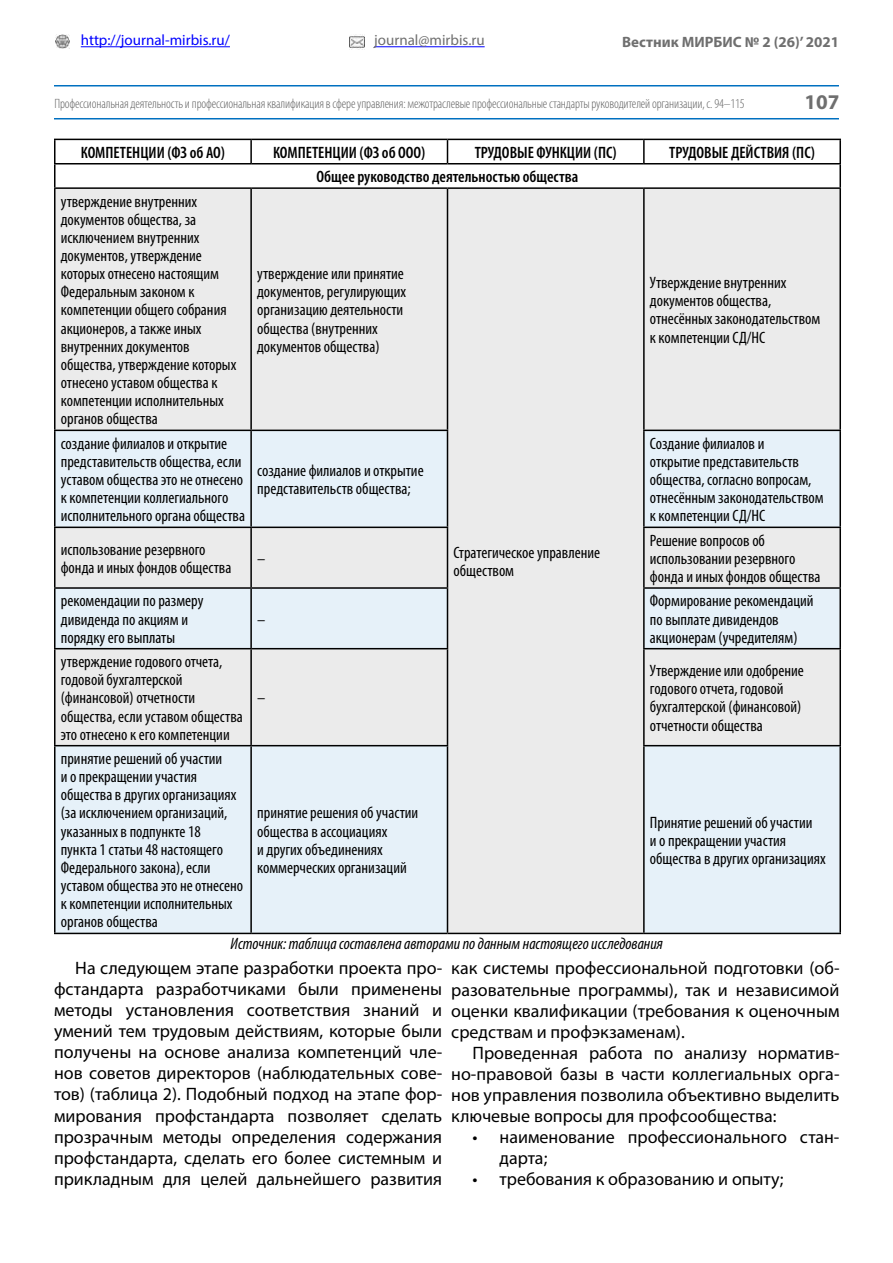
<style>
.page{position:relative;width:893px;height:1263px;background:#fff}
.page>*{position:absolute;margin:0;border:0;box-sizing:border-box;transform-origin:0 0}
.t1{font:700 21px "Myriad Pro";color:#6f6f6f}
.t2{font:18px/21px "Myriad Pro";color:#000;text-align:justify}
.t3{font:condensed 16.5px/18.1px "Myriad Pro";color:#000}
.t4{font:600 condensed 16.5px "Myriad Pro";color:#000}
.t5{font:italic condensed 16.5px "Myriad Pro";color:#000}
.t6{font:15px "Myriad Pro";color:#00f}
.t7{font:700 15px "Myriad Pro";color:#6f6f6f}
.t8{font:15px "Myriad Pro";color:#6f6f6f}
.t9{font:300 condensed 13.5px "Myriad Pro";letter-spacing:-.01em;color:#636363}
</style>
<div class="page">
<hr style="left:54px;top:118px;width:785px;height:1px;background:#0070c0">
<img style="left:55px;top:34px;width:15px;height:15px">
<img style="left:349px;top:34px;width:16px;height:15px">
<hr style="left:81px;top:46px;width:149px;height:1px;background:#00f">
<hr style="left:374px;top:46px;width:111px;height:1px;background:#00f">
<hr style="left:54px;top:85px;width:785px;height:1px;background:#0070c0">
<div style="left:56px;top:189px;width:783px;height:241px;background:#ebebeb"></div>
<svg style="left:56px;top:430px;width:783px;height:503px;fill:#e6f1f9"></svg>
<hr style="left:54px;top:139px;width:197px;height:1px;background:#000">
<hr style="left:54px;top:140px;width:2px;height:23px;background:#000">
<hr style="left:251px;top:139px;width:196px;height:1px;background:#000">
<hr style="left:250px;top:140px;width:2px;height:23px;background:#000">
<hr style="left:447px;top:139px;width:197px;height:1px;background:#000">
<svg style="left:447px;top:140px;width:1px;height:23px"></svg>
<hr style="left:644px;top:139px;width:197px;height:1px;background:#000">
<hr style="left:643px;top:140px;width:2px;height:23px;background:#000">
<hr style="left:839px;top:140px;width:2px;height:23px;background:#000">
<hr style="left:54px;top:163px;width:197px;height:1px;background:#000">
<hr style="left:54px;top:164px;width:2px;height:23px;background:#000">
<hr style="left:251px;top:163px;width:196px;height:1px;background:#000">
<hr style="left:447px;top:163px;width:197px;height:1px;background:#000">
<hr style="left:644px;top:163px;width:197px;height:1px;background:#000">
<hr style="left:839px;top:164px;width:2px;height:23px;background:#000">
<hr style="left:54px;top:187px;width:197px;height:2px;background:#000">
<hr style="left:54px;top:189px;width:2px;height:241px;background:#000">
<hr style="left:251px;top:187px;width:196px;height:2px;background:#000">
<hr style="left:250px;top:189px;width:2px;height:241px;background:#000">
<hr style="left:447px;top:187px;width:197px;height:2px;background:#000">
<hr style="left:447px;top:189px;width:1px;height:241px;background:#000">
<hr style="left:644px;top:187px;width:197px;height:2px;background:#000">
<hr style="left:643px;top:189px;width:2px;height:241px;background:#000">
<hr style="left:839px;top:189px;width:2px;height:241px;background:#000">
<hr style="left:54px;top:430px;width:197px;height:1px;background:#000">
<hr style="left:54px;top:431px;width:2px;height:96px;background:#000">
<hr style="left:251px;top:430px;width:197px;height:1px;background:#000">
<hr style="left:250px;top:431px;width:2px;height:96px;background:#000">
<hr style="left:447px;top:431px;width:1px;height:96px;background:#000">
<hr style="left:643px;top:430px;width:198px;height:1px;background:#000">
<hr style="left:643px;top:431px;width:2px;height:96px;background:#000">
<hr style="left:839px;top:431px;width:2px;height:96px;background:#000">
<hr style="left:54px;top:527px;width:197px;height:1px;background:#000">
<hr style="left:54px;top:528px;width:2px;height:59px;background:#000">
<hr style="left:251px;top:527px;width:197px;height:1px;background:#000">
<hr style="left:250px;top:528px;width:2px;height:59px;background:#000">
<hr style="left:447px;top:528px;width:1px;height:59px;background:#000">
<hr style="left:643px;top:527px;width:198px;height:1px;background:#000">
<hr style="left:643px;top:528px;width:2px;height:59px;background:#000">
<hr style="left:839px;top:528px;width:2px;height:59px;background:#000">
<hr style="left:54px;top:587px;width:197px;height:2px;background:#000">
<hr style="left:54px;top:589px;width:2px;height:59px;background:#000">
<hr style="left:251px;top:587px;width:197px;height:2px;background:#000">
<hr style="left:250px;top:589px;width:2px;height:59px;background:#000">
<hr style="left:447px;top:589px;width:1px;height:59px;background:#000">
<hr style="left:643px;top:587px;width:198px;height:2px;background:#000">
<hr style="left:643px;top:589px;width:2px;height:59px;background:#000">
<hr style="left:839px;top:589px;width:2px;height:59px;background:#000">
<hr style="left:54px;top:648px;width:197px;height:1px;background:#000">
<hr style="left:54px;top:649px;width:2px;height:96px;background:#000">
<hr style="left:251px;top:648px;width:197px;height:1px;background:#000">
<hr style="left:250px;top:649px;width:2px;height:96px;background:#000">
<hr style="left:447px;top:649px;width:1px;height:96px;background:#000">
<hr style="left:643px;top:648px;width:198px;height:1px;background:#000">
<hr style="left:643px;top:649px;width:2px;height:96px;background:#000">
<hr style="left:839px;top:649px;width:2px;height:96px;background:#000">
<hr style="left:54px;top:745px;width:197px;height:1px;background:#000">
<hr style="left:54px;top:746px;width:2px;height:187px;background:#000">
<hr style="left:251px;top:745px;width:197px;height:1px;background:#000">
<hr style="left:250px;top:746px;width:2px;height:187px;background:#000">
<hr style="left:447px;top:746px;width:1px;height:187px;background:#000">
<hr style="left:643px;top:745px;width:198px;height:1px;background:#000">
<hr style="left:643px;top:746px;width:2px;height:187px;background:#000">
<hr style="left:839px;top:746px;width:2px;height:187px;background:#000">
<hr style="left:54px;top:933px;width:197px;height:1px;background:#000">
<hr style="left:251px;top:933px;width:196px;height:1px;background:#000">
<hr style="left:447px;top:933px;width:197px;height:1px;background:#000">
<hr style="left:644px;top:933px;width:197px;height:1px;background:#000">
<p class="t6" style="left:81px;top:31px;width:151px">http://journal-mirbis.ru/</p>
<p class="t8" style="left:374px;top:31px;width:112px">journal@mirbis.ru</p>
<p class="t7" style="left:622px;top:32px;width:218px">Вестник МИРБИС № 2 (26)’ 2021</p>
<p class="t9" style="left:55px;top:95px;width:692px">Профессиональная деятельность и профессиональная квалификация в сфере управления: межотраслевые профессиональные стандарты руководителей организации, с. 94–115</p>
<p class="t1" style="left:804px;top:88px;width:36px">107</p>
<p class="t4" style="left:81px;top:142px;width:146px">КОМПЕТЕНЦИИ (ФЗ об АО)</p>
<p class="t4" style="left:273px;top:142px;width:154px">КОМПЕТЕНЦИИ (ФЗ об ООО)</p>
<p class="t4" style="left:475px;top:142px;width:144px">ТРУДОВЫЕ ФУНКЦИИ (ПС)</p>
<p class="t4" style="left:669px;top:142px;width:147px">ТРУДОВЫЕ ДЕЙСТВИЯ (ПС)</p>
<p class="t4" style="left:317px;top:166px;width:263px">Общее руководство деятельностью общества</p>
<p class="t3" style="left:61px;top:192px;width:177px">утверждение внутренних документов общества, за исключением внутренних документов, утверждение которых отнесено настоящим<br>Федеральным законом к компетенции общего собрания акционеров, а также иных внутренних документов общества, утверждение которых отнесено уставом общества к компетенции исполнительных органов общества</p>
<p class="t3" style="left:257px;top:264px;width:151px">утверждение или принятие документов, регулирующих организацию деятельности общества (внутренних документов общества)</p>
<p class="t3" style="left:650px;top:273px;width:172px">Утверждение внутренних документов общества, отнесённых законодательством к компетенции СД/НС</p>
<p class="t3" style="left:61px;top:434px;width:186px">создание филиалов и открытие представительств общества, если уставом общества это не отнесено к компетенции коллегиального исполнительного органа общества</p>
<p class="t3" style="left:61px;top:540px;width:172px">использование резервного фонда и иных фондов общества</p>
<p class="t3" style="left:61px;top:592px;width:144px">рекомендации по размеру дивиденда по акциям и порядку его выплаты</p>
<p class="t3" style="left:61px;top:652px;width:184px">утверждение годового отчета, годовой бухгалтерской (финансовой) отчетности общества, если уставом общества это отнесено к его компетенции</p>
<p class="t3" style="left:61px;top:749px;width:184px">принятие решений об участии<br>и о прекращении участия общества в других организациях (за исключением организаций, указанных в подпункте 18<br>пункта 1 статьи 48 настоящего<br>Федерального закона), если уставом общества это не отнесено к компетенции исполнительных органов общества</p>
<p class="t3" style="left:257px;top:461px;width:168px">создание филиалов и открытие представительств общества;</p>
<p class="t3" style="left:257px;top:549px;width:10px">–</p>
<p class="t3" style="left:257px;top:610px;width:10px">–</p>
<p class="t3" style="left:454px;top:543px;width:148px">Стратегическое управление обществом</p>
<p class="t3" style="left:257px;top:689px;width:10px">–</p>
<p class="t3" style="left:650px;top:434px;width:175px">Создание филиалов и<br>открытие представительств общества, согласно вопросам, отнесённым законодательством к компетенции СД/НС</p>
<p class="t3" style="left:650px;top:531px;width:172px">Решение вопросов об использовании резервного фонда и иных фондов общества</p>
<p class="t3" style="left:650px;top:592px;width:165px">Формирование рекомендаций по выплате дивидендов акционерам (учредителям)</p>
<p class="t3" style="left:650px;top:661px;width:155px">Утверждение или одобрение годового отчета, годовой бухгалтерской (финансовой) отчетности общества</p>
<p class="t3" style="left:257px;top:804px;width:163px">принятие решения об участии общества в ассоциациях<br>и других объединениях коммерческих организаций</p>
<p class="t3" style="left:650px;top:813px;width:177px">Принятие решений об участии<br>и о прекращении участия общества в других организациях</p>
<p class="t5" style="left:231px;top:934px;width:434px">Источник: таблица составлена авторами по данным настоящего исследования</p>
<p class="t2" style="left:54px;top:957px;width:390px;text-indent:21px">На следующем этапе разработки проекта про&shy;фстандарта разработчиками были применены методы установления соответствия знаний и умений тем трудовым действиям, которые были получены на основе анализа компетенций чле&shy;нов советов директоров (наблюдательных сове&shy;тов) (таблица 2). Подобный подход на этапе фор&shy;мирования профстандарта позволяет сделать прозрачным методы определения содержания профстандарта, сделать его более системным и прикладным для целей дальнейшего развития</p>
<p class="t2" style="left:451px;top:958px;width:390px">как системы профессиональной подготовки (об&shy;разовательные программы), так и независимой оценки квалификации (требования к оценочным средствам и профэкзаменам).</p>
<p class="t2" style="left:451px;top:1042px;width:390px;text-indent:21px">Проведенная работа по анализу норматив&shy;но-правовой базы в части коллегиальных орга&shy;нов управления позволила объективно выделить ключевые вопросы для профсообщества:</p>
<p class="t2" style="left:499px;top:1126px;width:341px;text-indent:-27px">• наименование профессионального стан&shy;дарта;</p>
<p class="t2" style="left:472px;top:1168px;width:312px">• требования к образованию и опыту;</p>
</div>
